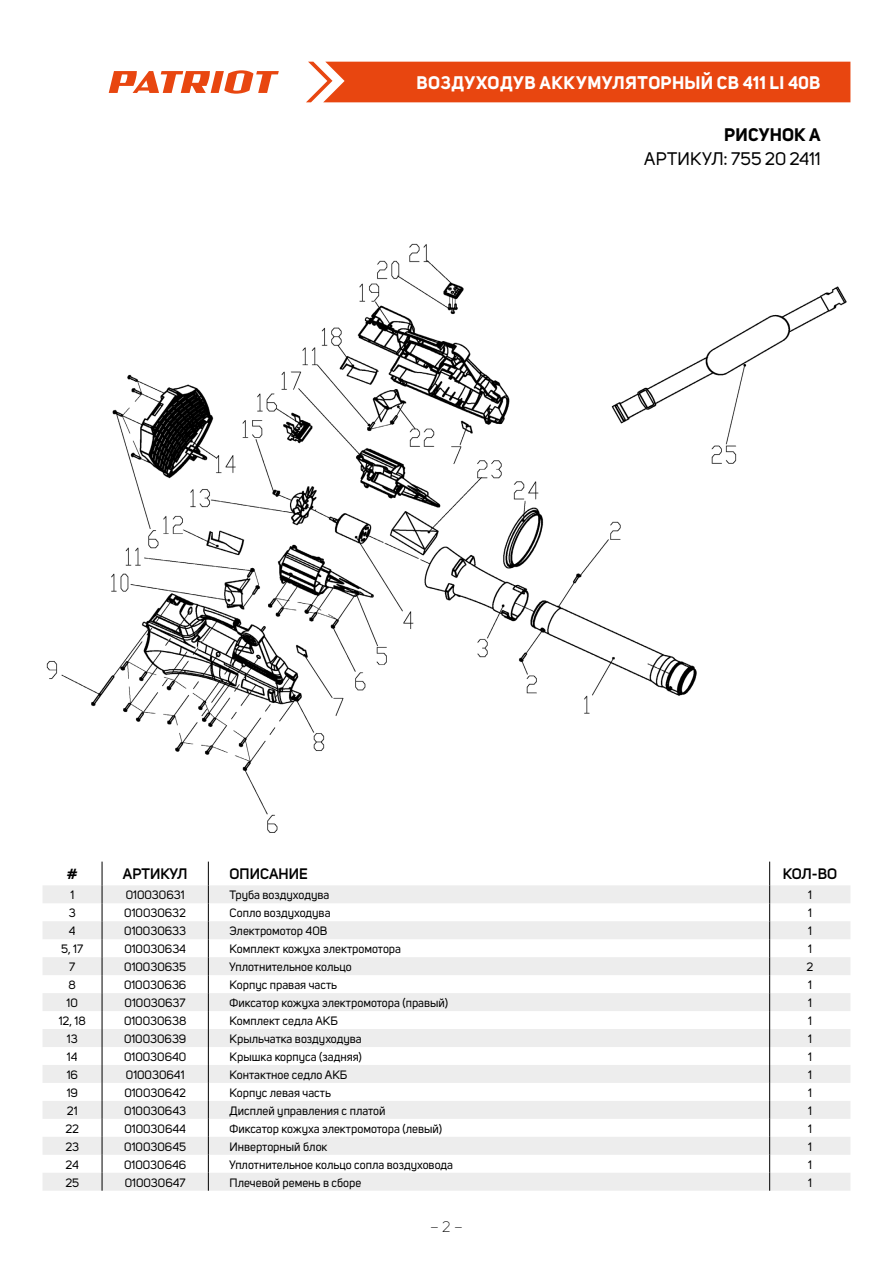
<style>
.page{position:relative;width:893px;height:1263px;background:#fff}
.page>*{position:absolute;margin:0;border:0;box-sizing:border-box;transform-origin:0 0}
.t1{font:700 18px "Uni Sans";letter-spacing:.025em;color:#fff}
.t2{font:18px "Uni Sans";letter-spacing:.005em;color:#000}
.t3{font:700 18px "Uni Sans";letter-spacing:.01em;color:#000}
.t4{font:600 15px "Uni Sans";color:#000}
.t5{font:300 15px "Uni Sans";color:#000}
.t6{font:12px "Uni Sans";color:#000}
</style>
<div class="page">
<div style="left:306px;top:62px;width:544px;height:40px;background:#e84610"></div>
<svg style="left:109px;top:70px;width:170px;height:24px"></svg>
<svg style="left:43px;top:885px;width:807px;height:306px;fill:#ededed"></svg>
<svg style="left:102px;top:862px;width:1px;height:329px"></svg>
<svg style="left:208px;top:862px;width:1px;height:329px"></svg>
<svg style="left:769px;top:862px;width:1px;height:329px"></svg>
<img style="left:46px;top:243px;width:801px;height:590px">
<h1 class="t1" style="left:416px;top:72px;width:406px">ВОЗДУХОДУВ АККУМУЛЯТОРНЫЙ CB 411 LI 40В</h1>
<h1 class="t3" style="left:724px;top:123px;width:98px">РИСУНОК A</h1>
<h1 class="t2" style="left:644px;top:148px;width:178px">АРТИКУЛ: 755 20 2411</h1>
<p class="t4" style="left:67px;top:865px;width:12px">#</p>
<p class="t4" style="left:123px;top:865px;width:66px">АРТИКУЛ</p>
<p class="t4" style="left:230px;top:865px;width:80px">ОПИСАНИЕ</p>
<p class="t4" style="left:783px;top:865px;width:56px">КОЛ-ВО</p>
<p class="t6" style="left:70px;top:888px;width:5px">1</p>
<p class="t6" style="left:126px;top:888px;width:60px">010030631</p>
<p class="t6" style="left:230px;top:888px;width:101px">Труба воздуходува</p>
<p class="t6" style="left:808px;top:888px;width:5px">1</p>
<p class="t6" style="left:69px;top:906px;width:8px">3</p>
<p class="t6" style="left:124px;top:906px;width:63px">010030632</p>
<p class="t6" style="left:230px;top:906px;width:102px">Сопло воздуходува</p>
<p class="t6" style="left:808px;top:906px;width:5px">1</p>
<p class="t6" style="left:69px;top:924px;width:8px">4</p>
<p class="t6" style="left:124px;top:924px;width:63px">010030633</p>
<p class="t6" style="left:230px;top:924px;width:99px">Электромотор 40В</p>
<p class="t6" style="left:808px;top:924px;width:5px">1</p>
<p class="t6" style="left:61px;top:942px;width:23px">5, 17</p>
<p class="t6" style="left:124px;top:942px;width:63px">010030634</p>
<p class="t6" style="left:230px;top:942px;width:173px">Комплект кожуха электромотора</p>
<p class="t6" style="left:808px;top:942px;width:5px">1</p>
<p class="t6" style="left:69px;top:960px;width:8px">7</p>
<p class="t6" style="left:124px;top:960px;width:63px">010030635</p>
<p class="t6" style="left:230px;top:960px;width:124px">Уплотнительное кольцо</p>
<p class="t6" style="left:807px;top:960px;width:8px">2</p>
<p class="t6" style="left:69px;top:978px;width:9px">8</p>
<p class="t6" style="left:124px;top:978px;width:64px">010030636</p>
<p class="t6" style="left:230px;top:978px;width:109px">Корпус правая часть</p>
<p class="t6" style="left:808px;top:978px;width:5px">1</p>
<p class="t6" style="left:67px;top:996px;width:13px">10</p>
<p class="t6" style="left:125px;top:996px;width:63px">010030637</p>
<p class="t6" style="left:230px;top:996px;width:220px">Фиксатор кожуха электромотора (правый)</p>
<p class="t6" style="left:808px;top:996px;width:5px">1</p>
<p class="t6" style="left:59px;top:1014px;width:29px">12, 18</p>
<p class="t6" style="left:124px;top:1014px;width:64px">010030638</p>
<p class="t6" style="left:230px;top:1014px;width:110px">Комплект седла АКБ</p>
<p class="t6" style="left:808px;top:1014px;width:5px">1</p>
<p class="t6" style="left:67px;top:1032px;width:12px">13</p>
<p class="t6" style="left:124px;top:1032px;width:64px">010030639</p>
<p class="t6" style="left:230px;top:1032px;width:134px">Крыльчатка воздуходува</p>
<p class="t6" style="left:808px;top:1032px;width:5px">1</p>
<p class="t6" style="left:67px;top:1050px;width:12px">14</p>
<p class="t6" style="left:124px;top:1050px;width:64px">010030640</p>
<p class="t6" style="left:230px;top:1050px;width:134px">Крышка корпуса (задняя)</p>
<p class="t6" style="left:808px;top:1050px;width:5px">1</p>
<p class="t6" style="left:67px;top:1067px;width:13px">16</p>
<p class="t6" style="left:126px;top:1067px;width:60px">010030641</p>
<p class="t6" style="left:230px;top:1067px;width:119px">Контактное седло АКБ</p>
<p class="t6" style="left:808px;top:1067px;width:5px">1</p>
<p class="t6" style="left:67px;top:1085px;width:13px">19</p>
<p class="t6" style="left:124px;top:1085px;width:63px">010030642</p>
<p class="t6" style="left:230px;top:1085px;width:103px">Корпус левая часть</p>
<p class="t6" style="left:808px;top:1085px;width:5px">1</p>
<p class="t6" style="left:67px;top:1103px;width:12px">21</p>
<p class="t6" style="left:124px;top:1103px;width:63px">010030643</p>
<p class="t6" style="left:230px;top:1103px;width:157px">Дисплей управления с платой</p>
<p class="t6" style="left:808px;top:1103px;width:5px">1</p>
<p class="t6" style="left:65px;top:1121px;width:15px">22</p>
<p class="t6" style="left:124px;top:1121px;width:63px">010030644</p>
<p class="t6" style="left:230px;top:1121px;width:214px">Фиксатор кожуха электромотора (левый)</p>
<p class="t6" style="left:808px;top:1121px;width:5px">1</p>
<p class="t6" style="left:65px;top:1139px;width:15px">23</p>
<p class="t6" style="left:124px;top:1139px;width:63px">010030645</p>
<p class="t6" style="left:230px;top:1139px;width:99px">Инверторный блок</p>
<p class="t6" style="left:808px;top:1139px;width:5px">1</p>
<p class="t6" style="left:66px;top:1157px;width:15px">24</p>
<p class="t6" style="left:124px;top:1157px;width:64px">010030646</p>
<p class="t6" style="left:230px;top:1157px;width:225px">Уплотнительное кольцо сопла воздуховода</p>
<p class="t6" style="left:808px;top:1157px;width:5px">1</p>
<p class="t6" style="left:65px;top:1175px;width:15px">25</p>
<p class="t6" style="left:125px;top:1175px;width:62px">010030647</p>
<p class="t6" style="left:230px;top:1175px;width:133px">Плечевой ремень в сборе</p>
<p class="t6" style="left:808px;top:1175px;width:5px">1</p>
<p class="t5" style="left:430px;top:1218px;width:34px">– 2 –</p>
</div>
